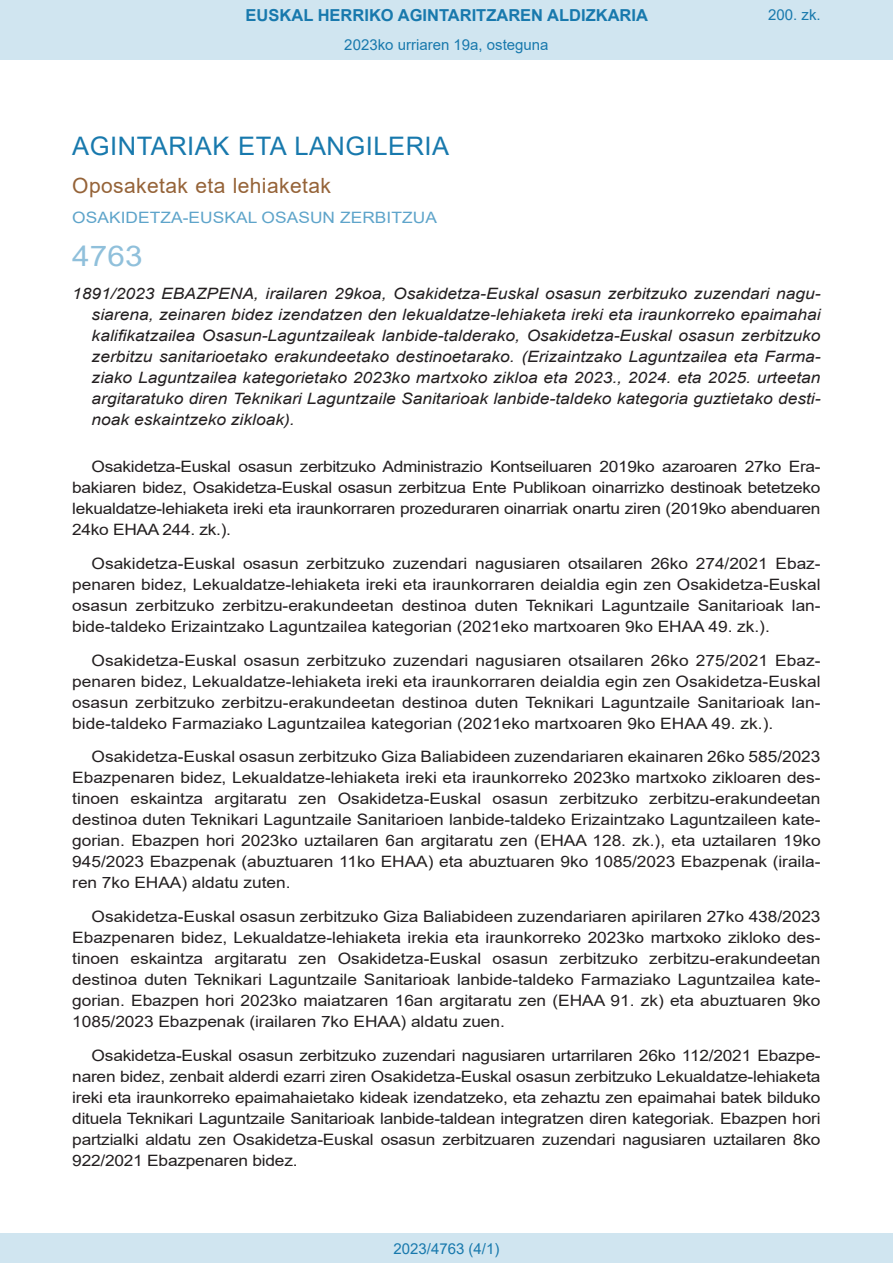
<style>
.page{position:relative;width:893px;height:1263px;background:#fff}
.page>*{position:absolute;margin:0;border:0;box-sizing:border-box;transform-origin:0 0}
.BOPVOrden{font:28.5px "Arial";color:#90c0db;scale:1.11 1}
.BOPVSeccion{font:25.5px "Arial";letter-spacing:.02em;color:#1879ad}
.BOPVSubseccion{font:21px "Arial";letter-spacing:.02em;color:#956338}
.t1{font:700 16.5px "Arial";color:#1879ad}
.BOPVDetalle{font:15.6px/21px "Arial";letter-spacing:-.005em;color:#231f20;text-align:justify;scale:1.11 1}
.BOPVTitulo{font:italic 15.6px/21px "Arial";color:#231f20;text-align:justify;scale:1.11 1}
.BOPVOrganismo{font:15.6px "Arial";letter-spacing:.005em;color:#5ea4ca;scale:1.11 1}
.Paginacion_Centro{font:15px "Arial";color:#1879ad}
</style>
<div class="page">
<div style="left:0;top:0;width:893px;height:60px;background:#d0e5f0"></div>
<div style="left:0;top:1233px;width:893px;height:30px;background:#d0e5f0"></div>
<p class="t1" style="left:246px;top:3px;width:404px">EUSKAL HERRIKO AGINTARITZAREN ALDIZKARIA</p>
<p class="Paginacion_Centro" style="left:344px;top:35px;width:206px">2023ko urriaren 19a, osteguna</p>
<p class="Paginacion_Centro" style="left:768px;top:5px;width:54px">200. zk.</p>
<p class="BOPVSeccion" style="left:72px;top:128px;width:378px">AGINTARIAK ETA LANGILERIA</p>
<p class="BOPVSubseccion" style="left:72px;top:171px;width:260px">Oposaketak eta lehiaketak</p>
<p class="BOPVOrganismo" style="left:72px;top:207px;width:330px">OSAKIDETZA-EUSKAL OSASUN ZERBITZUA</p>
<p class="BOPVOrden" style="left:72px;top:236px;width:65px">4763</p>
<p class="BOPVTitulo" style="left:92px;top:284px;width:658px;text-indent:-19px">1891/2023 EBAZPENA, irailaren 29koa, Osakidetza-Euskal osasun zerbitzuko zuzendari nagu&shy;siarena, zeinaren bidez izendatzen den lekualdatze-lehiaketa ireki eta iraunkorreko epaimahai kalifikatzailea Osasun-Laguntzaileak lanbide-talderako, Osakidetza-Euskal osasun zerbitzuko zerbitzu sanitarioetako erakundeetako destinoetarako. (Erizaintzako Laguntzailea eta Farma&shy;ziako Laguntzailea kategorietako 2023ko martxoko zikloa eta 2023., 2024. eta 2025. urteetan argitaratuko diren Teknikari Laguntzaile Sanitarioak lanbide-taldeko kategoria guztietako desti&shy;noak eskaintzeko zikloak).</p>
<p class="BOPVDetalle" style="left:72px;top:456px;width:676px;text-indent:19px">Osakidetza-Euskal osasun zerbitzuko Administrazio Kontseiluaren 2019ko azaroaren 27ko Era&shy;bakiaren bidez, Osakidetza-Euskal osasun zerbitzua Ente Publikoan oinarrizko destinoak betetzeko lekualdatze-lehiaketa ireki eta iraunkorraren prozeduraren oinarriak onartu ziren (2019ko abenduaren 24ko EHAA 244. zk.).</p>
<p class="BOPVDetalle" style="left:72px;top:553px;width:676px;text-indent:19px">Osakidetza-Euskal osasun zerbitzuko zuzendari nagusiaren otsailaren 26ko 274/2021 Ebaz&shy;penaren bidez, Lekualdatze-lehiaketa ireki eta iraunkorraren deialdia egin zen Osakidetza-Euskal osasun zerbitzuko zerbitzu-erakundeetan destinoa duten Teknikari Laguntzaile Sanitarioak lan&shy;bide-taldeko Erizaintzako Laguntzailea kategorian (2021eko martxoaren 9ko EHAA 49. zk.).</p>
<p class="BOPVDetalle" style="left:72px;top:649px;width:676px;text-indent:19px">Osakidetza-Euskal osasun zerbitzuko zuzendari nagusiaren otsailaren 26ko 275/2021 Ebaz&shy;penaren bidez, Lekualdatze-lehiaketa ireki eta iraunkorraren deialdia egin zen Osakidetza-Euskal osasun zerbitzuko zerbitzu-erakundeetan destinoa duten Teknikari Laguntzaile Sanitarioak lan&shy;bide-taldeko Farmaziako Laguntzailea kategorian (2021eko martxoaren 9ko EHAA 49. zk.).</p>
<p class="BOPVDetalle" style="left:72px;top:746px;width:676px;text-indent:19px">Osakidetza-Euskal osasun zerbitzuko Giza Baliabideen zuzendariaren ekainaren 26ko 585/2023<br>Ebazpenaren bidez, Lekualdatze-lehiaketa ireki eta iraunkorreko 2023ko martxoko zikloaren des&shy;tinoen eskaintza argitaratu zen Osakidetza-Euskal osasun zerbitzuko zerbitzu-erakundeetan destinoa duten Teknikari Laguntzaile Sanitarioen lanbide-taldeko Erizaintzako Laguntzaileen kate&shy;gorian. Ebazpen hori 2023ko uztailaren 6an argitaratu zen (EHAA 128. zk.), eta uztailaren 19ko 945/2023 Ebazpenak (abuztuaren 11ko EHAA) eta abuztuaren 9ko 1085/2023 Ebazpenak (iraila&shy;ren 7ko EHAA) aldatu zuten.</p>
<p class="BOPVDetalle" style="left:72px;top:906px;width:676px;text-indent:19px">Osakidetza-Euskal osasun zerbitzuko Giza Baliabideen zuzendariaren apirilaren 27ko 438/2023<br>Ebazpenaren bidez, Lekualdatze-lehiaketa irekia eta iraunkorreko 2023ko martxoko zikloko des&shy;tinoen eskaintza argitaratu zen Osakidetza-Euskal osasun zerbitzuko zerbitzu-erakundeetan destinoa duten Teknikari Laguntzaile Sanitarioak lanbide-taldeko Farmaziako Laguntzailea kate&shy;gorian. Ebazpen hori 2023ko maiatzaren 16an argitaratu zen (EHAA 91. zk) eta abuztuaren 9ko 1085/2023 Ebazpenak (irailaren 7ko EHAA) aldatu zuen.</p>
<p class="BOPVDetalle" style="left:72px;top:1045px;width:676px;text-indent:19px">Osakidetza-Euskal osasun zerbitzuko zuzendari nagusiaren urtarrilaren 26ko 112/2021 Ebazpe&shy;naren bidez, zenbait alderdi ezarri ziren Osakidetza-Euskal osasun zerbitzuko Lekualdatze-lehiaketa ireki eta iraunkorreko epaimahaietako kideak izendatzeko, eta zehaztu zen epaimahai batek bilduko dituela Teknikari Laguntzaile Sanitarioak lanbide-taldean integratzen diren kategoriak. Ebazpen hori partzialki aldatu zen Osakidetza-Euskal osasun zerbitzuaren zuzendari nagusiaren uztailaren 8ko 922/2021 Ebazpenaren bidez.</p>
<p class="Paginacion_Centro" style="left:393px;top:1238px;width:107px">2023/4763 (4/1)</p>
</div>
